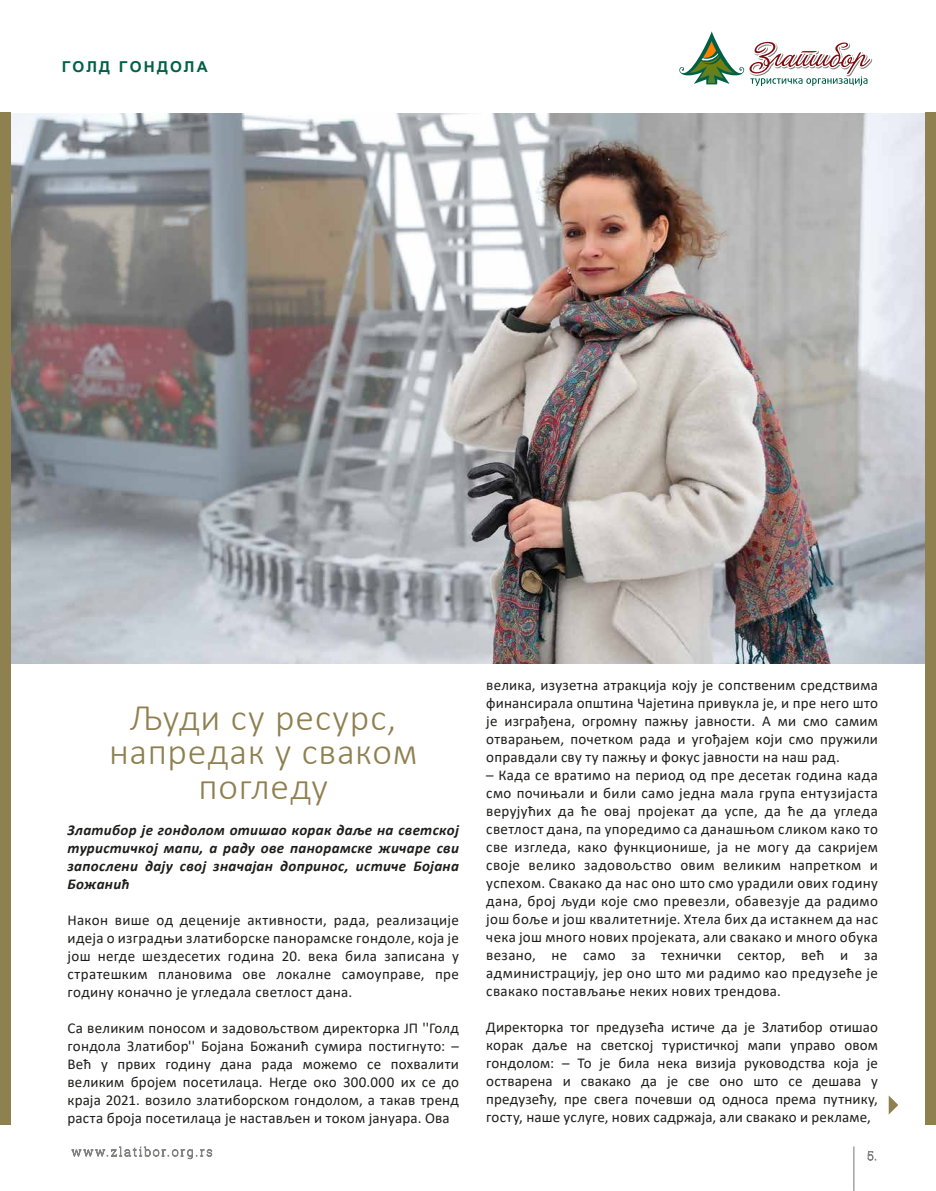
<style>
.page{position:relative;width:936px;height:1191px;background:#fff}
.page>*{position:absolute;margin:0;border:0;box-sizing:border-box;transform-origin:0 0}
.t1{font:300 37.5px/34.5px "Calibri";letter-spacing:.02em;color:#8f8050;text-align:center}
.t2{font:15px/18px "Calibri";letter-spacing:.02em;color:#1d1d1b;text-align:justify}
.t3{font:italic 700 15px/18px "Calibri";letter-spacing:.02em;color:#1d1d1b;text-align:justify}
.t4{font:700 15px "Arial";letter-spacing:.15em;color:#026047}
</style>
<div class="page">
<img style="left:10px;top:113px;width:915px;height:551px">
<svg style="left:867px;top:1151px;width:9px;height:10px"></svg>
<svg style="left:71px;top:1146px;width:141px;height:14px"></svg>
<hr style="left:853px;top:1146px;width:1px;height:45px;background:#838382">
<svg style="left:679px;top:31px;width:194px;height:55px"></svg>
<div style="left:925px;top:112px;width:10px;height:1013px;background:#8f8050"></div>
<div style="left:0;top:112px;width:10px;height:1013px;background:#8f8050"></div>
<svg style="left:888px;top:1095px;width:10px;height:19px"></svg>
<p class="t4" style="left:62px;top:57px;width:147px">ГОЛД ГОНДОЛА</p>
<h1 class="t1" style="left:109px;top:700px;width:310px">Људи су ресурс, напредак у сваком погледу</h1>
<p class="t3" style="left:68px;top:820px;width:393px">Златибор је гондолом отишао корак даље на светској туристичкој мапи, а раду ове панорамске жичаре сви запослени дају свој значајан допринос, истиче Бојана Божанић</p>
<p class="t2" style="left:68px;top:910px;width:393px">Након више од деценије активности, рада, реализације идеја о изградњи златиборске панорамске гондоле, која је још негде шездесетих година 20. века била записана у стратешким плановима ове локалне самоуправе, пре годину коначно је угледала светлост дана.</p>
<p class="t2" style="left:68px;top:1018px;width:393px">Са великим поносом и задовољством директорка ЈП ''Голд гондола Златибор'' Бојана Божанић сумира постигнуто: – Већ у првих годину дана рада можемо се похвалити великим бројем посетилаца. Негде око 300.000 их се до краја 2021. возило златиборском гондолом, а такав тренд раста броја посетилаца је настављен и током јануара. Ова</p>
<p class="t2" style="left:486px;top:675px;width:393px">велика, изузетна атракција коју је сопственим средствима финансирала општина Чајетина привукла је, и пре него што је изграђена, огромну пажњу јавности. А ми смо самим отварањем, почетком рада и угођајем који смо пружили оправдали сву ту пажњу и фокус јавности на наш рад.</p>
<p class="t2" style="left:486px;top:765px;width:393px">– Када се вратимо на период од пре десетак година када смо почињали и били само једна мала група ентузијаста верујућих да ће овај пројекат да успе, да ће да угледа светлост дана, па упоредимо са данашњом сликом како то све изгледа, како функционише, ја не могу да сакријем своје велико задовољство овим великим напретком и успехом. Свакако да нас оно што смо урадили ових годину дана, број људи које смо превезли, обавезује да радимо још боље и још квалитетније. Хтела бих да истакнем да нас чека још много нових пројеката, али свакако и много обука везано, не само за технички сектор, већ и за администрацију, јер оно што ми радимо као предузеће је свакако постављање неких нових трендова.</p>
<p class="t2" style="left:486px;top:1017px;width:393px">Директорка тог предузећа истиче да је Златибор отишао корак даље на светској туристичкој мапи управо овом гондолом: – То је била нека визија руководства која је остварена и свакако да је све оно што се дешава у предузећу, пре свега почевши од односа према путнику, госту, наше услуге, нових садржаја, али свакако и рекламе,</p>
</div>
